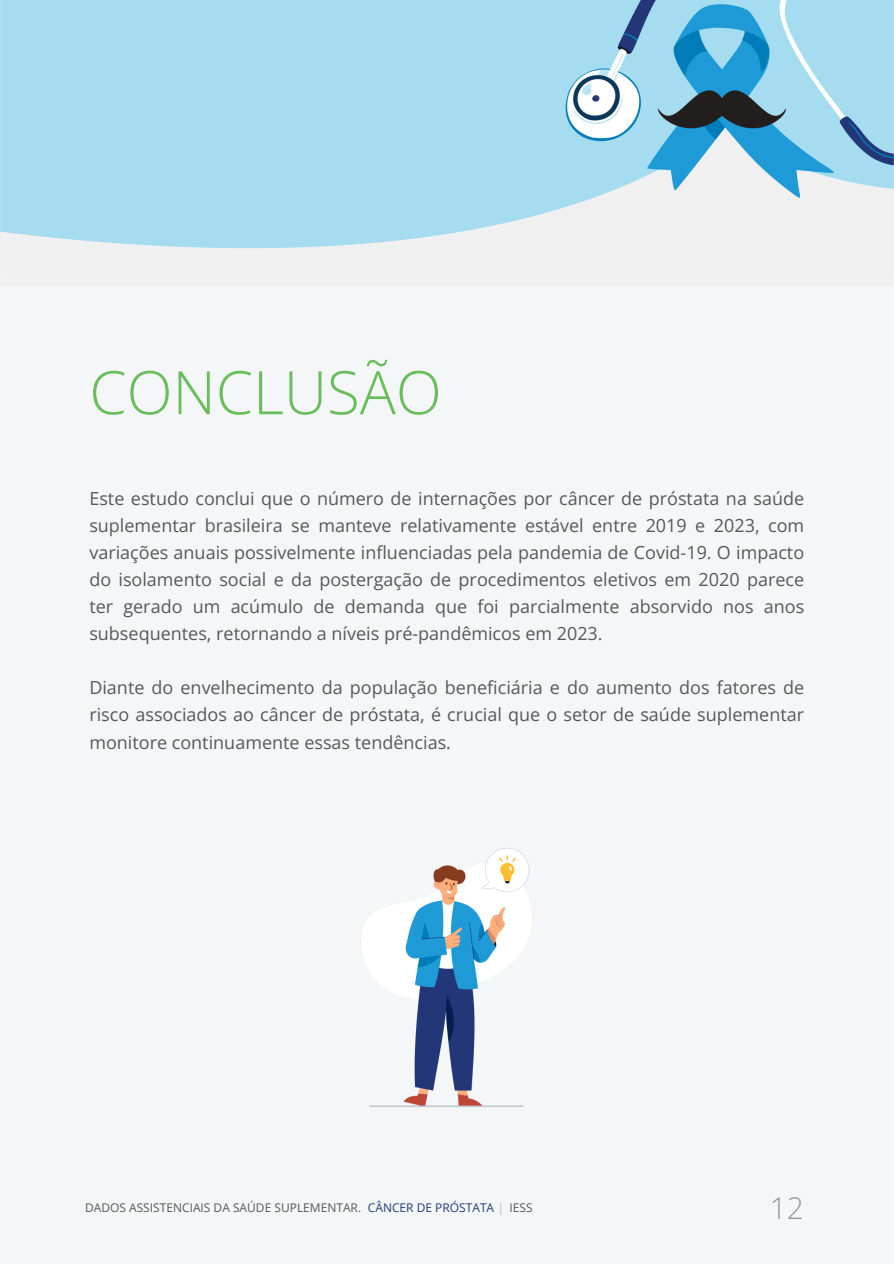
<style>
.page{position:relative;width:894px;height:1264px;background:#fff}
.page>*{position:absolute;margin:0;border:0;box-sizing:border-box;transform-origin:0 0}
.t1{font:300 60px "Open Sans";color:#68be5a}
.t2{font:300 30px "Open Sans";color:#97999c}
.t3{font:18px/27px "Open Sans";color:#58585a;text-align:justify}
.t4{font:12px "Open Sans";color:#58585a}
.t5{font:12px "Open Sans";color:#23397a}
.s1{color:#b8b9bc}
</style>
<div class="page">
<div style="left:0;top:0;width:893px;height:1263px;background:#f4f6f7"></div>
<img style="left:0;top:0;width:893px;height:272px">
<img style="left:360px;top:848px;width:173px;height:259px">
<h1 class="t1" style="left:89px;top:350px;width:354px">CONCLUSÃO</h1>
<h2 class="t3" style="left:89px;top:485px;width:716px">Este estudo conclui que o número de internações por câncer de próstata na saúde suplementar brasileira se manteve relativamente estável entre 2019 e 2023, com variações anuais possivelmente influenciadas pela pandemia de Covid-19. O impacto do isolamento social e da postergação de procedimentos eletivos em 2020 parece ter gerado um acúmulo de demanda que foi parcialmente absorvido nos anos subsequentes, retornando a níveis pré-pandêmicos em 2023.</h2>
<h2 class="t3" style="left:89px;top:674px;width:716px">Diante do envelhecimento da população beneficiária e do aumento dos fatores de risco associados ao câncer de próstata, é crucial que o setor de saúde suplementar monitore continuamente essas tendências.</h2>
<p class="t4" style="left:85px;top:1199px;width:277px">DADOS ASSISTENCIAIS DA SAÚDE SUPLEMENTAR.</p>
<p class="t5" style="left:368px;top:1199px;width:137px">CÂNCER DE PRÓSTATA <span class="s1">|</span></p>
<p class="t4" style="left:509px;top:1199px;width:25px">IESS</p>
<p class="t2" style="left:769px;top:1186px;width:36px">12</p>
</div>
